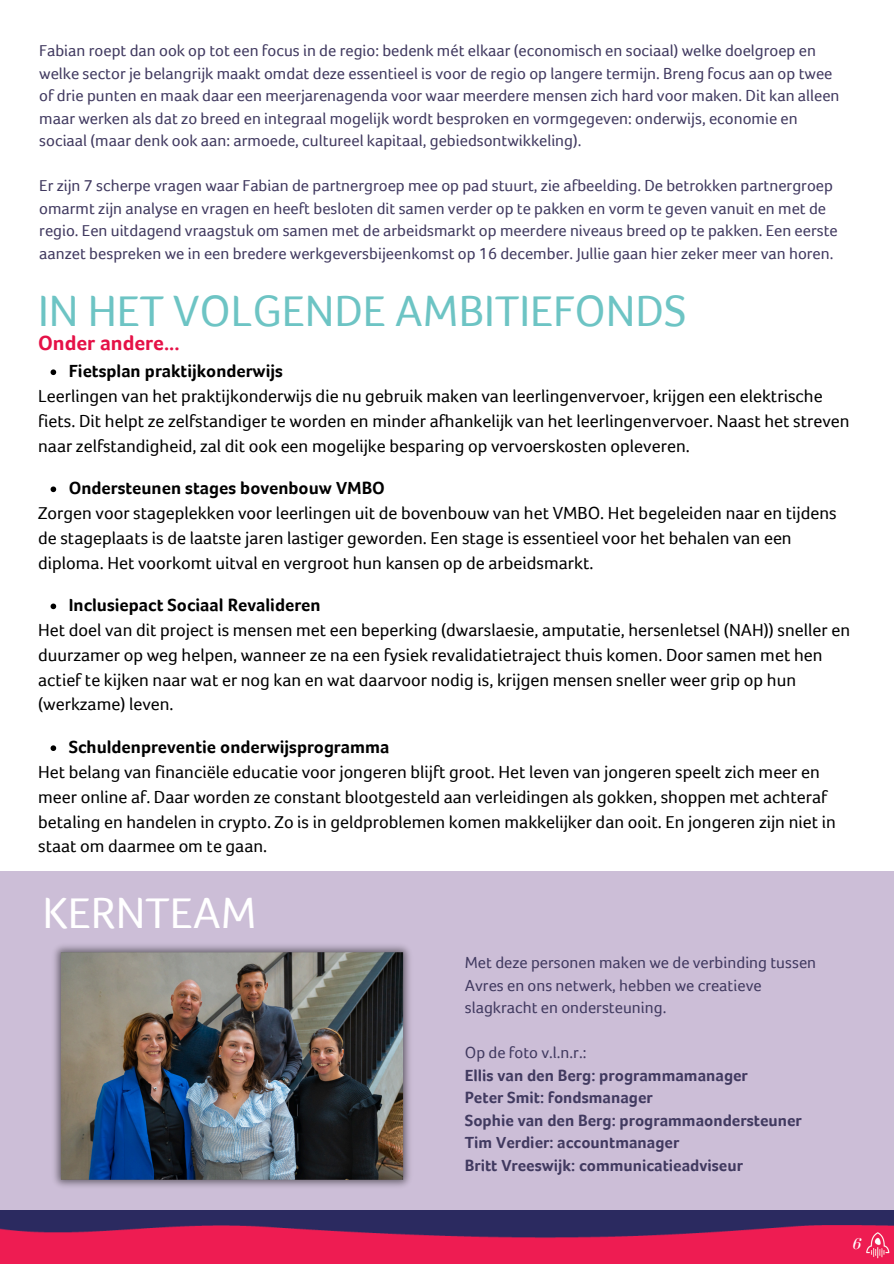
<style>
.page{position:relative;width:894px;height:1264px;background:#fff}
.page>*{position:absolute;margin:0;border:0;box-sizing:border-box;transform-origin:0 0}
.t1{font:45px "Foco";color:#6dc4c4}
.t2{font:45px "Foco";color:#fff}
.t3{font:700 21px "Foco";color:#e51147}
.t4{font:18px/24.8px "Foco";color:#000}
.t5{font:700 18px "Foco";color:#000}
.t6{font:16.5px/22.5px "Foco";color:#413a60}
.t7{font:700 16.5px "Foco";color:#413a60}
.t8{font:italic 16.5px "Bodoni";color:#fff}
</style>
<div class="page">
<div style="left:0;top:871px;width:893px;height:386px;background:#ccbed7"></div>
<img style="left:0;top:1210px;width:893px;height:53px">
<img style="left:860px;top:1230px;width:33px;height:30px">
<img style="left:54px;top:945px;width:356px;height:242px">
<svg style="left:51px;top:369px;width:5px;height:6px"></svg>
<svg style="left:51px;top:486px;width:5px;height:6px"></svg>
<svg style="left:51px;top:603px;width:5px;height:6px"></svg>
<svg style="left:51px;top:745px;width:5px;height:6px"></svg>
<p class="t6" style="left:39px;top:40px;width:801px">Fabian roept dan ook op tot een focus in de regio: bedenk mét elkaar (economisch en sociaal) welke doelgroep en welke sector je belangrijk maakt omdat deze essentieel is voor de regio op langere termijn. Breng focus aan op twee of drie punten en maak daar een meerjarenagenda voor waar meerdere mensen zich hard voor maken. Dit kan alleen maar werken als dat zo breed en integraal mogelijk wordt besproken en vormgegeven: onderwijs, economie en sociaal (maar denk ook aan: armoede, cultureel kapitaal, gebiedsontwikkeling).</p>
<p class="t6" style="left:39px;top:175px;width:799px">Er zijn 7 scherpe vragen waar Fabian de partnergroep mee op pad stuurt, zie afbeelding. De betrokken partnergroep omarmt zijn analyse en vragen en heeft besloten dit samen verder op te pakken en vorm te geven vanuit en met de regio. Een uitdagend vraagstuk om samen met de arbeidsmarkt op meerdere niveaus breed op te pakken. Een eerste aanzet bespreken we in een bredere werkgeversbijeenkomst op 16 december. Jullie gaan hier zeker meer van horen.</p>
<p class="t1" style="left:38px;top:287px;width:649px">IN HET VOLGENDE AMBITIEFONDS</p>
<p class="t3" style="left:38px;top:332px;width:143px">Onder andere...</p>
<h1 class="t5" style="left:69px;top:361px;width:216px">Fietsplan praktijkonderwijs</h1>
<p class="t4" style="left:38px;top:384px;width:812px">Leerlingen van het praktijkonderwijs die nu gebruik maken van leerlingenvervoer, krijgen een elektrische fiets. Dit helpt ze zelfstandiger te worden en minder afhankelijk van het leerlingenvervoer. Naast het streven naar zelfstandigheid, zal dit ook een mogelijke besparing op vervoerskosten opleveren.</p>
<p class="t5" style="left:69px;top:478px;width:317px">Ondersteunen stages bovenbouw VMBO</p>
<p class="t4" style="left:38px;top:501px;width:799px">Zorgen voor stageplekken voor leerlingen uit de bovenbouw van het VMBO. Het begeleiden naar en tijdens de stageplaats is de laatste jaren lastiger geworden. Een stage is essentieel voor het behalen van een diploma. Het voorkomt uitval en vergroot hun kansen op de arbeidsmarkt.</p>
<p class="t5" style="left:69px;top:595px;width:253px">Inclusiepact Sociaal Revalideren</p>
<p class="t4" style="left:38px;top:618px;width:813px">Het doel van dit project is mensen met een beperking (dwarslaesie, amputatie, hersenletsel (NAH)) sneller en duurzamer op weg helpen, wanneer ze na een fysiek revalidatietraject thuis komen. Door samen met hen actief te kijken naar wat er nog kan en wat daarvoor nodig is, krijgen mensen sneller weer grip op hun (werkzame) leven.</p>
<p class="t5" style="left:69px;top:737px;width:322px">Schuldenpreventie onderwijsprogramma</p>
<p class="t4" style="left:38px;top:759px;width:799px">Het belang van financiële educatie voor jongeren blijft groot. Het leven van jongeren speelt zich meer en meer online af. Daar worden ze constant blootgesteld aan verleidingen als gokken, shoppen met achteraf betaling en handelen in crypto. Zo is in geldproblemen komen makkelijker dan ooit. En jongeren zijn niet in staat om daarmee om te gaan.</p>
<p class="t2" style="left:43px;top:888px;width:215px">KERNTEAM</p>
<h2 class="t6" style="left:464px;top:951px;width:353px">Met deze personen maken we de verbinding tussen<br>Avres en ons netwerk, hebben we creatieve slagkracht en ondersteuning.</h2>
<p class="t6" style="left:464px;top:1041px;width:123px">Op de foto v.l.n.r.:</p>
<p class="t7" style="left:464px;top:1065px;width:284px">Ellis van den Berg: programmamanager</p>
<p class="t7" style="left:464px;top:1088px;width:189px">Peter Smit: fondsmanager</p>
<p class="t7" style="left:464px;top:1110px;width:338px">Sophie van den Berg: programmaondersteuner</p>
<p class="t7" style="left:464px;top:1133px;width:216px">Tim Verdier: accountmanager</p>
<p class="t7" style="left:464px;top:1155px;width:279px">Britt Vreeswijk: communicatieadviseur</p>
<h1 class="t8" style="left:852px;top:1233px;width:10px">6</h1>
</div>
